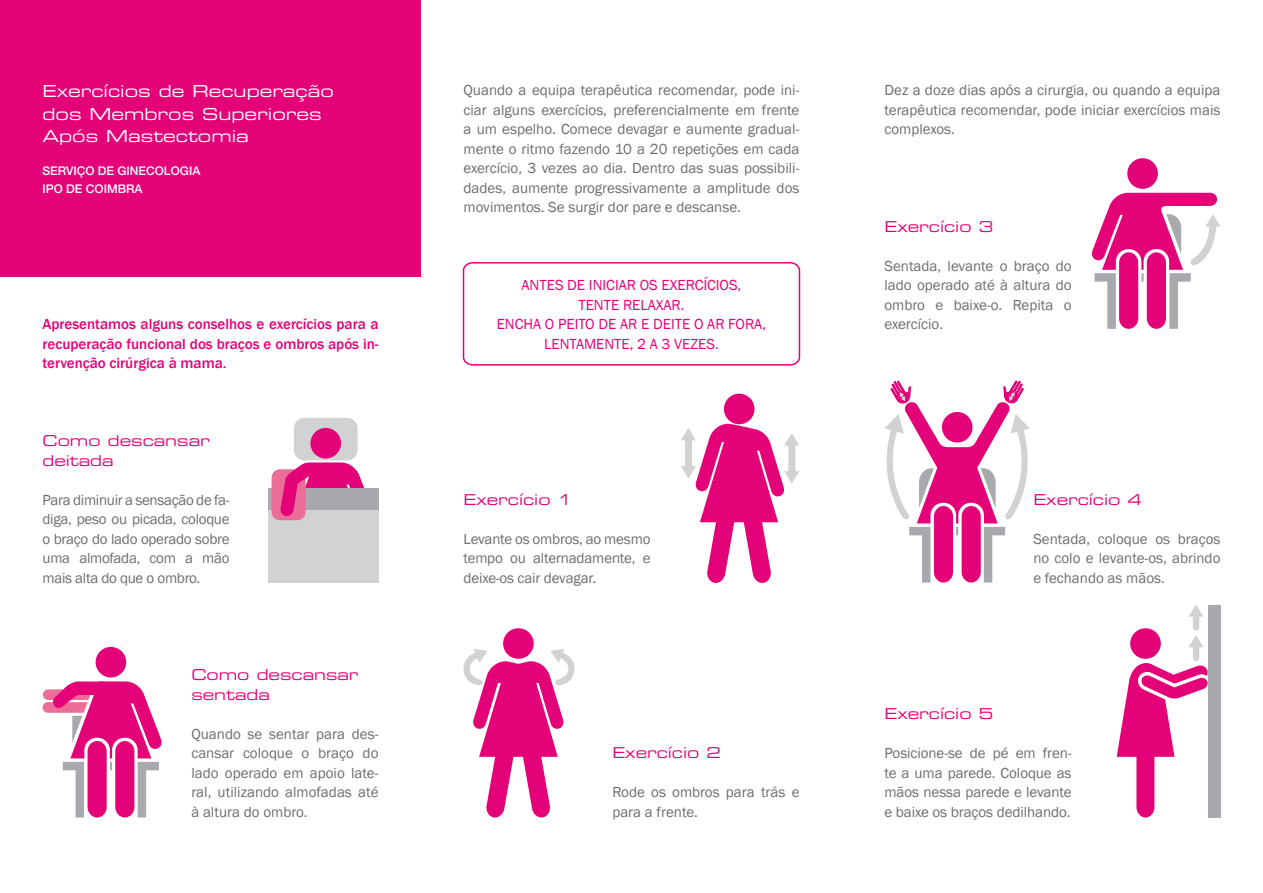
<style>
.page{position:relative;width:1263px;height:893px;background:#fff}
.page>*{position:absolute;margin:0;border:0;box-sizing:border-box;transform-origin:0 0}
.t1{font:16.5px/22.5px "Eurostile Extended Two";color:#fff}
.t2{font:15px/19.5px "Franklin Gothic";color:#6c6d70;text-align:justify}
.t3{font:500 15px/19.5px "Franklin Gothic";color:#e40278;text-align:justify}
.t4{font:15px/19.5px "Eurostile Extended Two";color:#e40278}
.t5{font:15px "Franklin Gothic";color:#e40278}
.t6{font:500 12px "Helvetica Neue";color:#fff}
</style>
<div class="page">
<div style="left:0;top:0;width:421px;height:276px;background:#e40278"></div>
<svg style="left:462px;top:262px;width:339px;height:104px"></svg>
<div style="left:268px;top:497px;width:110px;height:86px;background:#d1d2d4"></div>
<div style="left:294px;top:418px;width:64px;height:42px;background:#d1d2d4;border-radius:10px"></div>
<div style="left:310px;top:428px;width:31px;height:30px;background:#e40278;border-radius:50%"></div>
<svg style="left:268px;top:488px;width:110px;height:21px"></svg>
<div style="left:272px;top:469px;width:34px;height:51px;background:#eb6e99;border-radius:8px"></div>
<svg style="left:274px;top:462px;width:103px;height:59px"></svg>
<div style="left:96px;top:647px;width:30px;height:30px;background:#e40278;border-radius:50%"></div>
<svg style="left:43px;top:681px;width:119px;height:136px"></svg>
<div style="left:724px;top:394px;width:30px;height:30px;background:#e40278;border-radius:50%"></div>
<svg style="left:681px;top:424px;width:118px;height:159px"></svg>
<div style="left:503px;top:628px;width:31px;height:31px;background:#e40278;border-radius:50%"></div>
<svg style="left:463px;top:649px;width:112px;height:169px"></svg>
<div style="left:1127px;top:158px;width:31px;height:31px;background:#e40278;border-radius:50%"></div>
<svg style="left:1091px;top:193px;width:129px;height:136px"></svg>
<svg style="left:885px;top:380px;width:145px;height:203px"></svg>
<div style="left:1208px;top:605px;width:12px;height:212px;background:#a8a9ad"></div>
<svg style="left:1117px;top:604px;width:91px;height:213px"></svg>
<p class="t1" style="left:43px;top:79px;width:293px">Exercícios de Recuperação dos Membros Superiores</p>
<p class="t1" style="left:43px;top:124px;width:208px">Após Mastectomia</p>
<p class="t6" style="left:43px;top:164px;width:159px">SERVIÇO DE GINECOLOGIA</p>
<p class="t6" style="left:43px;top:182px;width:102px">IPO DE COIMBRA</p>
<p class="t3" style="left:43px;top:315px;width:337px">Apresentamos alguns conselhos e exercícios para a recuperação funcional dos braços e ombros após in&shy;tervenção cirúrgica à mama.</p>
<p class="t4" style="left:43px;top:431px;width:169px">Como descansar deitada</p>
<p class="t2" style="left:43px;top:490px;width:189px">Para diminuir a sensação de fa&shy;diga, peso ou picada, coloque o braço do lado operado sobre uma almofada, com a mão mais alta do que o ombro.</p>
<p class="t4" style="left:191px;top:665px;width:169px">Como descansar sentada</p>
<p class="t2" style="left:191px;top:724px;width:189px">Quando se sentar para des&shy;cansar coloque o braço do lado operado em apoio late&shy;ral, utilizando almofadas até à altura do ombro.</p>
<p class="t2" style="left:463px;top:81px;width:337px">Quando a equipa terapêutica recomendar, pode ini&shy;ciar alguns exercícios, preferencialmente em frente a um espelho. Comece devagar e aumente gradual&shy;mente o ritmo fazendo 10 a 20 repetições em cada exercício, 3 vezes ao dia. Dentro das suas possibili&shy;dades, aumente progressivamente a amplitude dos movimentos. Se surgir dor pare e descanse.</p>
<p class="t5" style="left:522px;top:276px;width:221px">ANTES DE INICIAR OS EXERCÍCIOS,</p>
<p class="t5" style="left:578px;top:295px;width:108px">TENTE RELAXAR.</p>
<p class="t5" style="left:497px;top:315px;width:271px">ENCHA O PEITO DE AR E DEITE O AR FORA,</p>
<p class="t5" style="left:544px;top:334px;width:176px">LENTAMENTE, 2 A 3 VEZES.</p>
<p class="t4" style="left:463px;top:489px;width:110px">Exercício 1</p>
<p class="t2" style="left:463px;top:529px;width:189px">Levante os ombros, ao mesmo tempo ou alternadamente, e deixe-os cair devagar.</p>
<p class="t4" style="left:612px;top:743px;width:110px">Exercício 2</p>
<p class="t2" style="left:612px;top:783px;width:189px">Rode os ombros para trás e para a frente.</p>
<p class="t2" style="left:884px;top:81px;width:337px">Dez a doze dias após a cirurgia, ou quando a equipa terapêutica recomendar, pode iniciar exercícios mais complexos.</p>
<p class="t4" style="left:884px;top:216px;width:110px">Exercício 3</p>
<p class="t2" style="left:884px;top:256px;width:189px">Sentada, levante o braço do lado operado até à altura do ombro e baixe-o. Repita o exercício.</p>
<p class="t4" style="left:1033px;top:489px;width:110px">Exercício 4</p>
<p class="t2" style="left:1033px;top:529px;width:189px">Sentada, coloque os braços no colo e levante-os, abrindo e fechando as mãos.</p>
<p class="t4" style="left:884px;top:704px;width:110px">Exercício 5</p>
<p class="t2" style="left:884px;top:744px;width:189px">Posicione-se de pé em fren&shy;te a uma parede. Coloque as mãos nessa parede e levante e baixe os braços dedilhando.</p>
</div>
